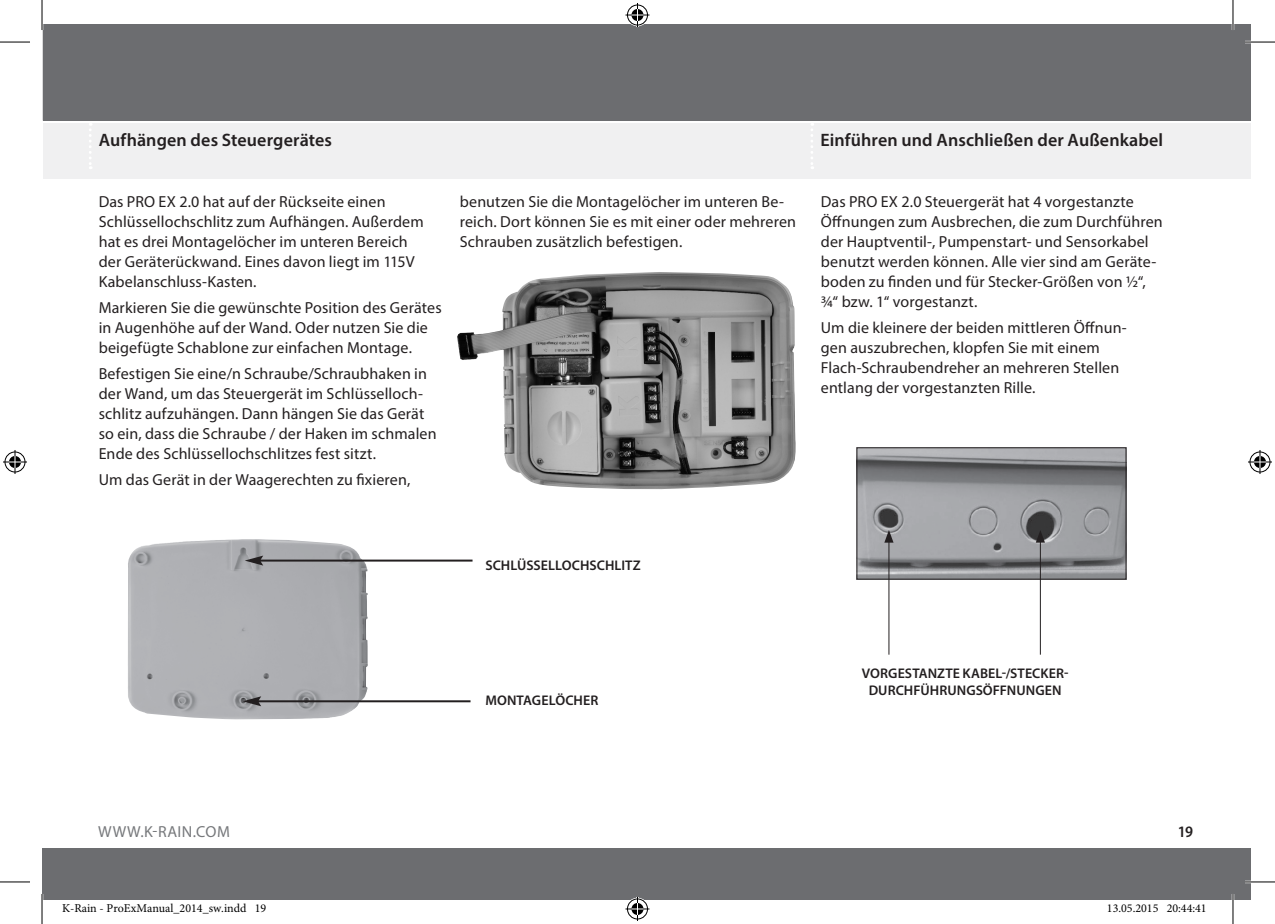
<style>
.page{position:relative;width:1275px;height:924px;background:#fff}
.page>*{position:absolute;margin:0;border:0;box-sizing:border-box;transform-origin:0 0}
.t1{font:600 18px "Myriad Pro";letter-spacing:.005em;color:#231f20}
.t2{font:16px/20px "Myriad Pro";letter-spacing:.01em;color:#231f20}
.t3{font:16px "Myriad Pro";letter-spacing:.03em;color:#76787b}
.t4{font:600 semi-condensed 16px "Myriad Pro";color:#231f20}
.t5{font:600 14px/16.8px "Myriad Pro";letter-spacing:.005em;color:#231f20;text-align:center}
.t6{font:12px "Minion Pro";color:#000}
</style>
<div class="page">
<div style="left:43px;top:24px;width:1208px;height:96px;background:#6c6d70"></div>
<div style="left:42px;top:848px;width:1209px;height:51px;background:#6c6d70"></div>
<div style="left:43px;top:124px;width:1208px;height:55px;background:#f0f0f1"></div>
<svg style="left:810px;top:123px;width:3px;height:46px"></svg>
<svg style="left:89px;top:124px;width:3px;height:45px"></svg>
<img style="left:858px;top:449px;width:266px;height:128px">
<div style="left:856px;top:447px;width:270px;height:132px;border:1px solid #231f20"></div>
<hr style="left:1040px;top:539px;width:1px;height:115px;background:#231f20">
<svg style="left:1035px;top:529px;width:10px;height:13px"></svg>
<hr style="left:888px;top:539px;width:1px;height:115px;background:#231f20">
<svg style="left:884px;top:529px;width:9px;height:13px"></svg>
<hr style="left:1245px;top:41px;width:30px;height:2px;background:#fff">
<hr style="left:1245px;top:880px;width:30px;height:2px;background:#fff">
<hr style="left:1231px;top:0;width:3px;height:30px;background:#fff">
<hr style="left:1231px;top:893px;width:3px;height:30px;background:#fff">
<hr style="left:0;top:42px;width:30px;height:1px;background:#000">
<hr style="left:1245px;top:42px;width:30px;height:1px;background:#000">
<hr style="left:0;top:881px;width:30px;height:1px;background:#000">
<hr style="left:1245px;top:881px;width:30px;height:1px;background:#000">
<hr style="left:42px;top:0;width:1px;height:30px;background:#000">
<hr style="left:42px;top:893px;width:1px;height:30px;background:#000">
<hr style="left:1232px;top:0;width:1px;height:30px;background:#000">
<hr style="left:1232px;top:893px;width:1px;height:30px;background:#000">
<svg style="left:625px;top:3px;width:24px;height:24px"></svg>
<svg style="left:625px;top:897px;width:24px;height:23px"></svg>
<svg style="left:3px;top:450px;width:24px;height:24px"></svg>
<svg style="left:1248px;top:450px;width:24px;height:24px"></svg>
<svg style="left:62px;top:899px;width:185px;height:1px"></svg>
<img style="left:457px;top:272px;width:338px;height:217px">
<img style="left:128px;top:539px;width:240px;height:179px">
<hr style="left:260px;top:559px;width:212px;height:2px;background:#231f20">
<svg style="left:245px;top:555px;width:18px;height:10px"></svg>
<hr style="left:258px;top:700px;width:212px;height:2px;background:#231f20">
<svg style="left:243px;top:696px;width:18px;height:10px"></svg>
<p class="t1" style="left:99px;top:128px;width:235px">Aufhängen des Steuergerätes</p>
<p class="t1" style="left:820px;top:128px;width:344px">Einführen und Anschließen der Außenkabel</p>
<p class="t2" style="left:99px;top:191px;width:326px">Das PRO EX 2.0 hat auf der Rückseite einen Schlüssellochschlitz zum Aufhängen. Außerdem hat es drei Montagelöcher im unteren Bereich der Geräterückwand. Eines davon liegt im 115V Kabelanschluss-Kasten.</p>
<p class="t2" style="left:99px;top:297px;width:344px">Markieren Sie die gewünschte Position des Gerätes in Augenhöhe auf der Wand. Oder nutzen Sie die beigefügte Schablone zur einfachen Montage.</p>
<p class="t2" style="left:99px;top:363px;width:339px">Befestigen Sie eine/n Schraube/Schraubhaken in der Wand, um das Steuergerät im Schlüsselloch&shy;schlitz aufzuhängen. Dann hängen Sie das Gerät so ein, dass die Schraube / der Haken im schmalen Ende des Schlüssellochschlitzes fest sitzt.</p>
<p class="t2" style="left:99px;top:468px;width:313px">Um das Gerät in der Waagerechten zu fixieren,</p>
<p class="t2" style="left:460px;top:191px;width:338px">benutzen Sie die Montagelöcher im unteren Be&shy;reich. Dort können Sie es mit einer oder mehreren<br>Schrauben zusätzlich befestigen.</p>
<p class="t2" style="left:821px;top:191px;width:343px">Das PRO EX 2.0 Steuergerät hat 4 vorgestanzte Öffnungen zum Ausbrechen, die zum Durchführen der Hauptventil-, Pumpenstart- und Sensorkabel benutzt werden können. Alle vier sind am Geräte&shy;boden zu finden und für Stecker-Größen von ½“, ¾“ bzw. 1“ vorgestanzt.</p>
<p class="t2" style="left:821px;top:317px;width:307px">Um die kleinere der beiden mittleren Öffnun&shy;gen auszubrechen, klopfen Sie mit einem Flach-Schraubendreher an mehreren Stellen entlang der vorgestanzten Rille.</p>
<p class="t5" style="left:485px;top:556px;width:157px">SCHLÜSSELLOCHSCHLITZ</p>
<p class="t5" style="left:485px;top:691px;width:115px">MONTAGELÖCHER</p>
<p class="t5" style="left:862px;top:664px;width:208px">VORGESTANZTE KABEL-/STECKER-<br>DURCHFÜHRUNGSÖFFNUNGEN</p>
<p class="t3" style="left:98px;top:821px;width:133px">WWW.K-RAIN.COM</p>
<p class="t4" style="left:1178px;top:822px;width:17px">19</p>
<p class="t6" style="left:62px;top:900px;width:206px">K-Rain - ProExManual_2014_sw.indd 19</p>
<p class="t6" style="left:1107px;top:900px;width:101px">13.05.2015 20:44:41</p>
</div>
